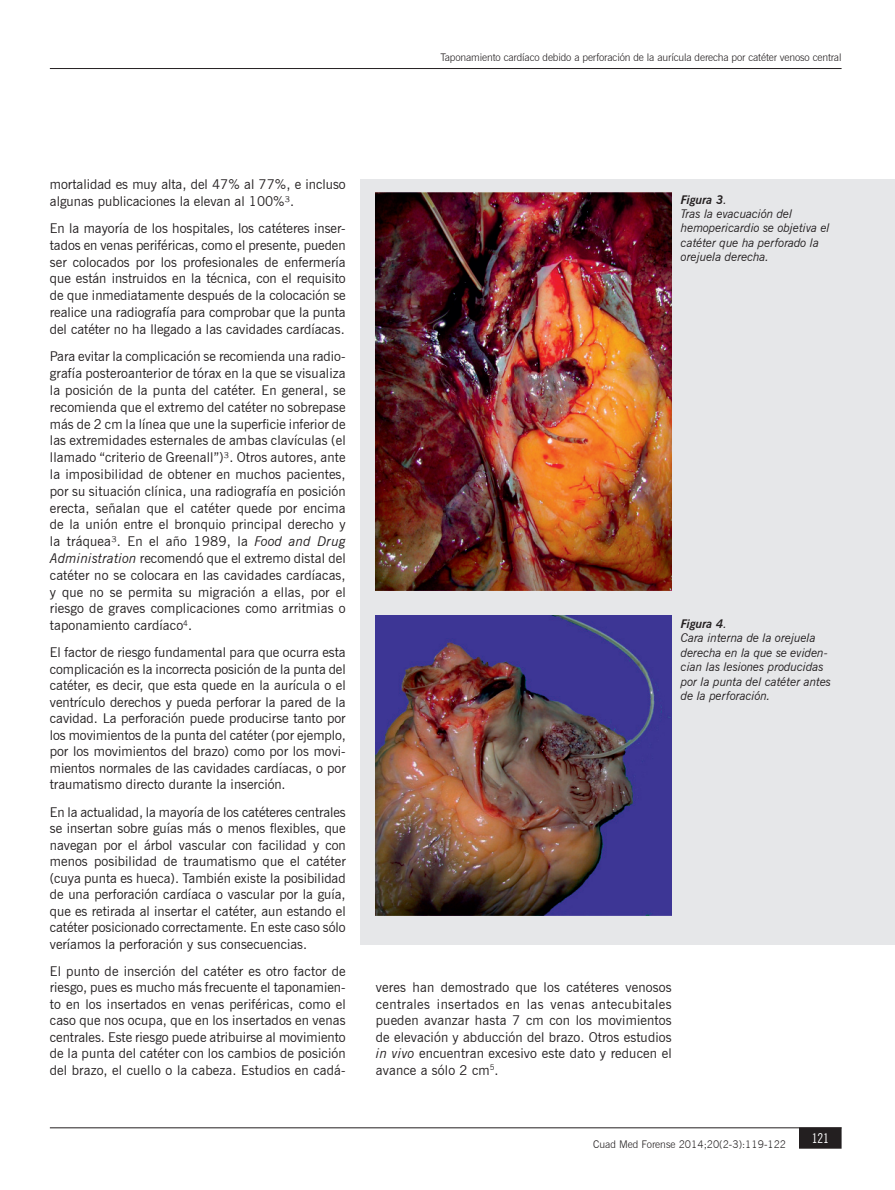
<style>
.page{position:relative;width:895px;height:1190px;background:#fff}
.page>*{position:absolute;margin:0;border:0;box-sizing:border-box;transform-origin:0 0}
.t1{font:13.5px/16.5px "News Gothic BT";color:#231f20;text-align:justify}
.t2{font:condensed 13.5px "News Gothic BT";color:#fff}
.t3{font:italic 12px/14.4px "News Gothic BT";letter-spacing:-.01em;color:#231f20}
.t4{font:300 10.5px "News Gothic BT";letter-spacing:-.01em;color:#231f20}
.s1{font-style:italic}
.s2{font-weight:700}
</style>
<div class="page">
<hr style="left:50px;top:68px;width:791px;height:1px;background:#231f20">
<div style="left:799px;top:1128px;width:41px;height:19px;background:#231f20"></div>
<div style="left:798px;top:1127px;width:43px;height:21px;border:2px solid #231f20"></div>
<hr style="left:50px;top:1127px;width:791px;height:1px;background:#231f20">
<div style="left:360px;top:179px;width:534px;height:765px;background:#e6e7e9"></div>
<img style="left:375px;top:192px;width:296px;height:398px">
<img style="left:375px;top:615px;width:296px;height:300px">
<p class="t4" style="left:440px;top:51px;width:402px">Taponamiento cardíaco debido a perforación de la aurícula derecha por catéter venoso central</p>
<p class="t1" style="left:50px;top:176px;width:297px">mortalidad es muy alta, del 47% al 77%, e incluso algunas publicaciones la elevan al 100%³.</p>
<p class="t1" style="left:50px;top:220px;width:297px">En la mayoría de los hospitales, los catéteres inser&shy;tados en venas periféricas, como el presente, pueden ser colocados por los profesionales de enfermería que están instruidos en la técnica, con el requisito de que inmediatamente después de la colocación se realice una radiografía para comprobar que la punta del catéter no ha llegado a las cavidades cardíacas.</p>
<p class="t1" style="left:50px;top:348px;width:297px">Para evitar la complicación se recomienda una radio&shy;grafía posteroanterior de tórax en la que se visualiza la posición de la punta del catéter. En general, se recomienda que el extremo del catéter no sobrepase más de 2 cm la línea que une la superficie inferior de las extremidades esternales de ambas clavículas (el llamado “criterio de Greenall”)³. Otros autores, ante la imposibilidad de obtener en muchos pacientes, por su situación clínica, una radiografía en posición erecta, señalan que el catéter quede por encima de la unión entre el bronquio principal derecho y la tráquea³. En el año 1989, la <span class="s1">Food and Drug Administration</span> recomendó que el extremo distal del catéter no se colocara en las cavidades cardíacas, y que no se permita su migración a ellas, por el riesgo de graves complicaciones como arritmias o taponamiento cardíaco<sup>4</sup>.</p>
<p class="t1" style="left:50px;top:644px;width:297px">El factor de riesgo fundamental para que ocurra esta complicación es la incorrecta posición de la punta del catéter, es decir, que esta quede en la aurícula o el ventrículo derechos y pueda perforar la pared de la cavidad. La perforación puede producirse tanto por los movimientos de la punta del catéter (por ejemplo, por los movimientos del brazo) como por los movi&shy;mientos normales de las cavidades cardíacas, o por traumatismo directo durante la inserción.</p>
<p class="t1" style="left:50px;top:803px;width:297px">En la actualidad, la mayoría de los catéteres centrales se insertan sobre guías más o menos flexibles, que navegan por el árbol vascular con facilidad y con menos posibilidad de traumatismo que el catéter (cuya punta es hueca). También existe la posibilidad de una perforación cardíaca o vascular por la guía, que es retirada al insertar el catéter, aun estando el catéter posicionado correctamente. En este caso sólo veríamos la perforación y sus consecuencias.</p>
<p class="t1" style="left:50px;top:962px;width:297px">El punto de inserción del catéter es otro factor de riesgo, pues es mucho más frecuente el taponamien&shy;to en los insertados en venas periféricas, como el caso que nos ocupa, que en los insertados en venas centrales. Este riesgo puede atribuirse al movimiento de la punta del catéter con los cambios de posición del brazo, el cuello o la cabeza. Estudios en cadá-</p>
<p class="t3" style="left:680px;top:192px;width:150px"><span class="s2">Figura 3</span>.<br>Tras la evacuación del hemopericardio se objetiva el catéter que ha perforado la orejuela derecha.</p>
<p class="t3" style="left:680px;top:616px;width:152px"><span class="s2">Figura 4</span>.<br>Cara interna de la orejuela derecha en la que se eviden&shy;cian las lesiones producidas por la punta del catéter antes de la perforación.</p>
<p class="t1" style="left:375px;top:979px;width:297px">veres han demostrado que los catéteres venosos centrales insertados en las venas antecubitales pueden avanzar hasta 7 cm con los movimientos de elevación y abducción del brazo. Otros estudios <span class="s1">in vivo</span> encuentran excesivo este dato y reducen el avance a sólo 2 cm<sup>5</sup>.</p>
<p class="t4" style="left:593px;top:1138px;width:194px">Cuad Med Forense 2014;20(2-3):119-122</p>
<p class="t2" style="left:811px;top:1129px;width:19px">121</p>
</div>
